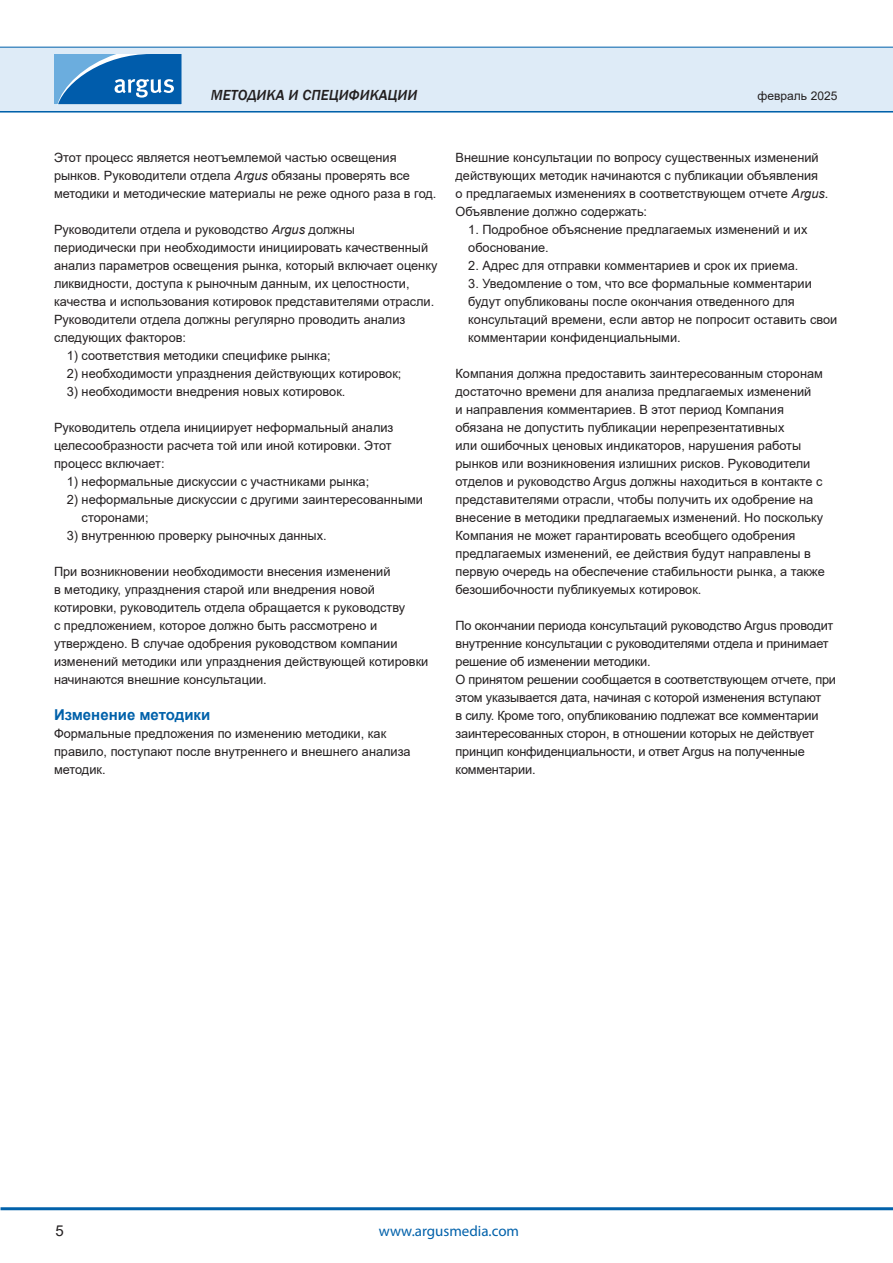
<style>
.page{position:relative;width:893px;height:1263px;background:#fff}
.page>*{position:absolute;margin:0;border:0;box-sizing:border-box;transform-origin:0 0}
.t1{font:italic 500 15px "Franklin Gothic";color:#231f20}
.t2{font:15px "Myriad Pro";color:#0161aa}
.SubSectionHeader{font:700 15px "Arial";color:#0161aa}
.t3{font:15px "Arial";color:#231f20}
.First_Para_Body_Text{font:12.75px/18px "Arial";color:#231f20}
.t4{font:12px "Arial";color:#231f20}
.s1{font-style:italic}
</style>
<div class="page">
<hr style="left:0;top:110px;width:893px;height:3px;background:#0161aa">
<div style="left:0;top:47px;width:893px;height:64px;background:#deebf7"></div>
<hr style="left:0;top:47px;width:893px;height:1px;background:#0161aa">
<hr style="left:1px;top:1207px;width:892px;height:3px;background:#0161aa">
<svg style="left:54px;top:54px;width:128px;height:50px;background:#307dbd"></svg>
<p class="t1" style="left:211px;top:86px;width:208px">МЕТОДИКА И СПЕЦИФИКАЦИИ</p>
<p class="t4" style="left:758px;top:87px;width:81px">февраль 2025</p>
<p class="First_Para_Body_Text" style="left:54px;top:148px;width:384px">Этот процесс является неотъемлемой частью освещения рынков. Руководители отдела <span class="s1">Argus</span> обязаны проверять все методики и методические материалы не реже одного раза в год.</p>
<p class="First_Para_Body_Text" style="left:54px;top:220px;width:385px">Руководители отдела и руководство <span class="s1">Argus</span> должны периодически при необходимости инициировать качественный анализ параметров освещения рынка, который включает оценку ликвидности, доступа к рыночным данным, их целостности, качества и использования котировок представителями отрасли.<br>Руководители отдела должны регулярно проводить анализ следующих факторов:</p>
<p class="First_Para_Body_Text" style="left:67px;top:346px;width:265px">1) соответствия методики специфике рынка;</p>
<p class="First_Para_Body_Text" style="left:67px;top:364px;width:336px">2) необходимости упразднения действующих котировок;</p>
<p class="First_Para_Body_Text" style="left:67px;top:382px;width:280px">3) необходимости внедрения новых котировок.</p>
<p class="First_Para_Body_Text" style="left:54px;top:418px;width:341px">Руководитель отдела инициирует неформальный анализ целесообразности расчета той или иной котировки. Этот процесс включает:</p>
<p class="First_Para_Body_Text" style="left:67px;top:472px;width:304px">1) неформальные дискуссии с участниками рынка;</p>
<p class="First_Para_Body_Text" style="left:82px;top:490px;width:343px;text-indent:-15px">2) неформальные дискуссии с другими заинтересованными сторонами;</p>
<p class="First_Para_Body_Text" style="left:67px;top:526px;width:261px">3) внутреннюю проверку рыночных данных.</p>
<p class="First_Para_Body_Text" style="left:54px;top:562px;width:376px">При возникновении необходимости внесения изменений<br>в методику, упразднения старой или внедрения новой котировки, руководитель отдела обращается к руководству<br>с предложением, которое должно быть рассмотрено и утверждено. В случае одобрения руководством компании изменений методики или упразднения действующей котировки начинаются внешние консультации.</p>
<p class="SubSectionHeader" style="left:54px;top:704px;width:158px">Изменение методики</p>
<p class="First_Para_Body_Text" style="left:54px;top:724px;width:358px">Формальные предложения по изменению методики, как правило, поступают после внутреннего и внешнего анализа методик.</p>
<p class="First_Para_Body_Text" style="left:455px;top:148px;width:374px">Внешние консультации по вопросу существенных изменений действующих методик начинаются с публикации объявления о предлагаемых изменениях в соответствующем отчете <span class="s1">Argus</span>.<br>Объявление должно содержать:</p>
<p class="First_Para_Body_Text" style="left:468px;top:220px;width:341px">1. Подробное объяснение предлагаемых изменений и их обоснование.</p>
<p class="First_Para_Body_Text" style="left:468px;top:256px;width:332px">2. Адрес для отправки комментариев и срок их приема.</p>
<p class="First_Para_Body_Text" style="left:468px;top:274px;width:370px">3. Уведомление о том, что все формальные комментарии будут опубликованы после окончания отведенного для консультаций времени, если автор не попросит оставить свои комментарии конфиденциальными.</p>
<p class="First_Para_Body_Text" style="left:455px;top:364px;width:371px">Компания должна предоставить заинтересованным сторонам достаточно времени для анализа предлагаемых изменений<br>и направления комментариев. В этот период Компания обязана не допустить публикации нерепрезентативных<br>или ошибочных ценовых индикаторов, нарушения работы рынков или возникновения излишних рисков. Руководители отделов и руководство Argus должны находиться в контакте с представителями отрасли, чтобы получить их одобрение на внесение в методики предлагаемых изменений. Но поскольку Компания не может гарантировать всеобщего одобрения предлагаемых изменений, ее действия будут направлены в первую очередь на обеспечение стабильности рынка, а также безошибочности публикуемых котировок.</p>
<p class="First_Para_Body_Text" style="left:455px;top:616px;width:379px">По окончании периода консультаций руководство Argus проводит внутренние консультации с руководителями отдела и принимает решение об изменении методики.</p>
<p class="First_Para_Body_Text" style="left:455px;top:670px;width:382px">О принятом решении сообщается в соответствующем отчете, при этом указывается дата, начиная с которой изменения вступают<br>в силу. Кроме того, опубликованию подлежат все комментарии заинтересованных сторон, в отношении которых не действует принцип конфиденциальности, и ответ Argus на полученные комментарии.</p>
<p class="t3" style="left:55px;top:1220px;width:10px">5</p>
<p class="t2" style="left:379px;top:1222px;width:142px">www.argusmedia.com</p>
</div>
